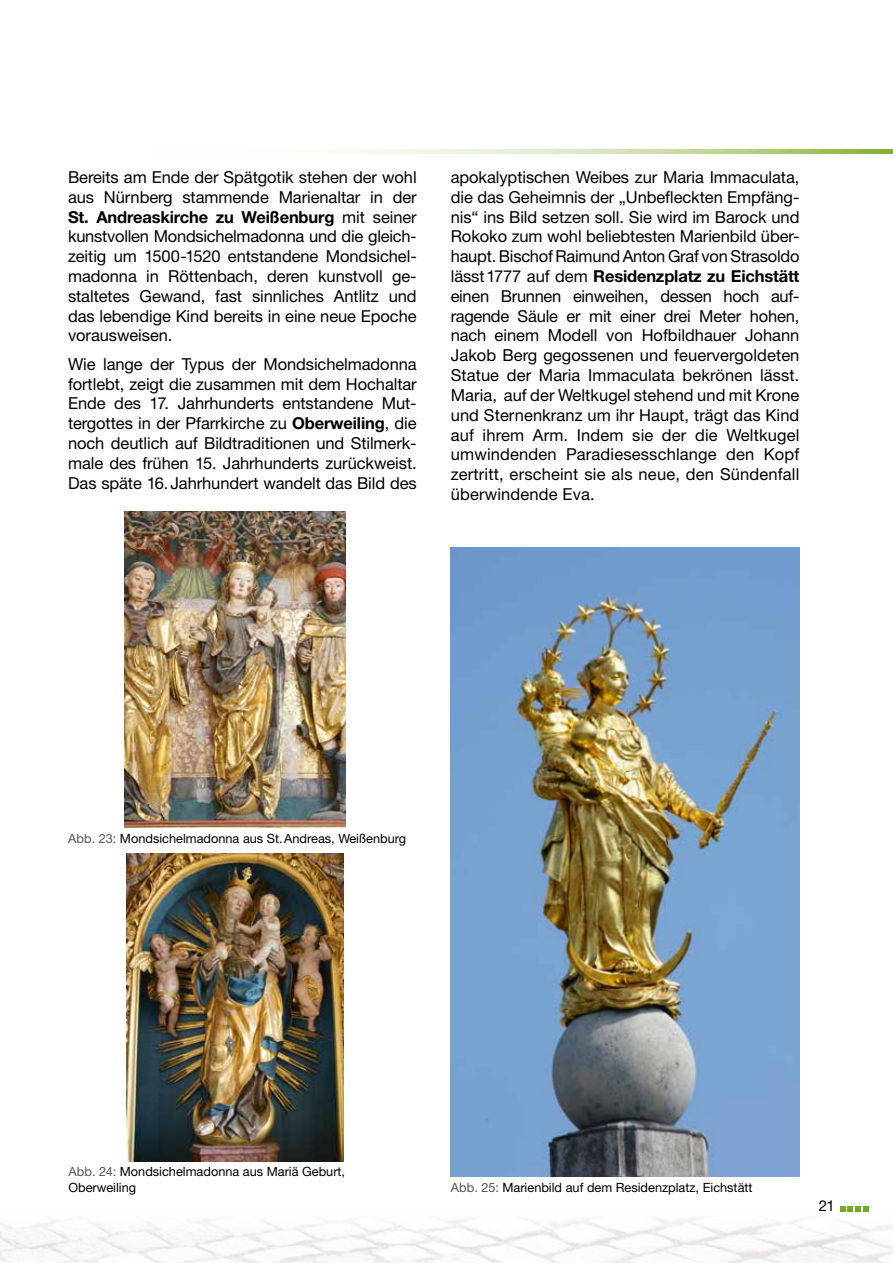
<style>
.page{position:relative;width:893px;height:1263px;background:#fff}
.page>*{position:absolute;margin:0;border:0;box-sizing:border-box;transform-origin:0 0}
.t1{font:16.5px/19.8px "Helvetica Neue LT";letter-spacing:-.005em;color:#000;text-align:justify}
.t2{font:15px "Helvetica Neue LT";color:#000}
.t3{font:12.75px/15.3px "Helvetica Neue LT";color:#000}
.s1{font-weight:700}
.s2{color:#565656}
</style>
<div class="page">
<img style="left:0;top:1211px;width:893px;height:52px">
<svg style="left:840px;top:1206px;width:29px;height:5px"></svg>
<svg style="left:338px;top:150px;width:555px;height:4px;background:#cdddae"></svg>
<img style="left:125px;top:511px;width:220px;height:317px">
<img style="left:126px;top:854px;width:217px;height:308px">
<img style="left:451px;top:548px;width:348px;height:628px">
<p class="t1" style="left:68px;top:167px;width:350px">Bereits am Ende der Spätgotik stehen der wohl aus Nürnberg stammende Marienaltar in der <span class="s1">St. Andreaskirche zu Weißenburg</span> mit seiner kunstvollen Mondsichelmadonna und die gleich&shy;zeitig um 1500-1520 entstandene Mondsichel&shy;madonna in Röttenbach, deren kunstvoll ge&shy;staltetes Gewand, fast sinnliches Antlitz und das lebendige Kind bereits in eine neue Epoche vorausweisen.</p>
<p class="t1" style="left:68px;top:354px;width:350px">Wie lange der Typus der Mondsichelmadonna fortlebt, zeigt die zusammen mit dem Hochaltar Ende des 17. Jahrhunderts entstandene Mut&shy;tergottes in der Pfarrkirche zu <span class="s1">Oberweiling</span>, die noch deutlich auf Bildtraditionen und Stilmerk&shy;male des frühen 15. Jahrhunderts zurückweist.<br>Das späte 16.Jahrhundert wandelt das Bild des</p>
<p class="t1" style="left:451px;top:167px;width:350px">apokalyptischen Weibes zur Maria Immaculata, die das Geheimnis der „Unbefleckten Empfäng&shy;nis“ ins Bild setzen soll. Sie wird im Barock und Rokoko zum wohl beliebtesten Marienbild über&shy;haupt. Bischof Raimund Anton Graf von Strasoldo lässt1777 auf dem <span class="s1">Residenzplatz zu Eichstätt </span>einen Brunnen einweihen, dessen hoch auf&shy;ragende Säule er mit einer drei Meter hohen, nach einem Modell von Hofbildhauer Johann Jakob Berg gegossenen und feuervergoldeten Statue der Maria Immaculata bekrönen lässt.<br>Maria, auf der Weltkugel stehend und mit Krone und Sternenkranz um ihr Haupt, trägt das Kind auf ihrem Arm. Indem sie der die Weltkugel umwindenden Paradiesesschlange den Kopf zertritt, erscheint sie als neue, den Sündenfall überwindende Eva.</p>
<p class="t3" style="left:68px;top:831px;width:339px"><span class="s2">Abb. 23:</span> Mondsichelmadonna aus St.Andreas, Weißenburg</p>
<p class="t3" style="left:68px;top:1164px;width:278px"><span class="s2">Abb. 24:</span> Mondsichelmadonna aus Mariä Geburt,<br>Oberweiling</p>
<p class="t3" style="left:451px;top:1180px;width:303px"><span class="s2">Abb. 25:</span> Marienbild auf dem Residenzplatz, Eichstätt</p>
<p class="t2" style="left:819px;top:1197px;width:18px">21</p>
</div>
